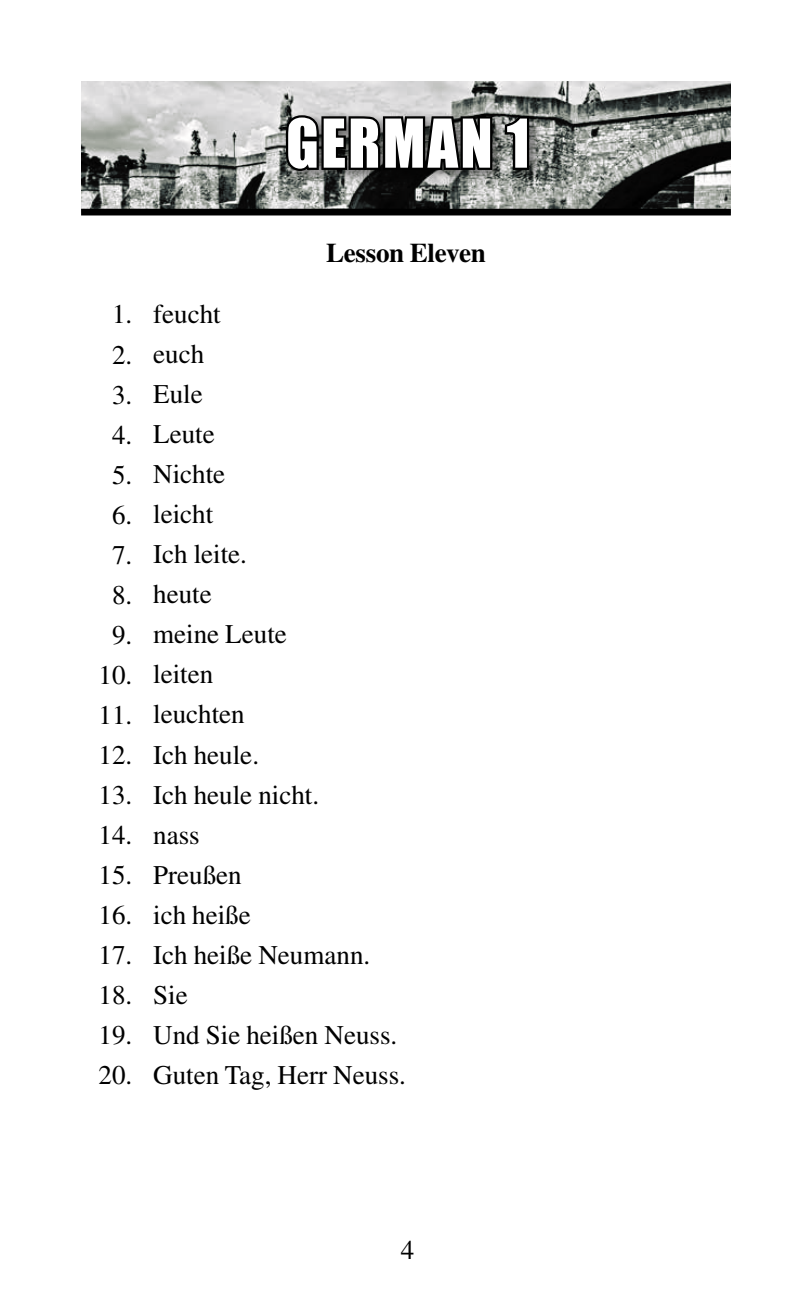
<style>
.page{position:relative;width:812px;height:1297px;background:#fff}
.page>*{position:absolute;margin:0;border:0;box-sizing:border-box;transform-origin:0 0}
.t1{font:62.1px "Impact";letter-spacing:.04em;color:#fff;scale:.96 1}
.t2{font:27px/40.1px "Times";color:#000;text-align:center}
.t3{font:700 27px "Times";letter-spacing:-.01em;color:#000}
</style>
<div class="page">
<img style="left:81px;top:81px;width:649px;height:128px">
<div style="left:280px;top:109px;width:265px;height:77px;background:#000;opacity:.55"></div>
<svg style="left:283px;top:81px;width:211px;height:95px;background:#666766"></svg>
<svg style="left:502px;top:112px;width:29px;height:60px;background:#505250"></svg>
<div style="left:81px;top:209px;width:649px;height:6px;background:#000"></div>
<h1 class="t1" style="left:286px;top:95px;width:255px">GERMAN 1</h1>
<p class="t2" style="left:98px;top:294px;width:35px">1.<br>2.<br>3.<br>4.<br>5.<br>6.<br>7.<br>8.<br>9.<br>10.<br>11.<br>12.<br>13.<br>14.<br>15.<br>16.<br>17.<br>18.<br>19.<br>20.</p>
<p class="t3" style="left:326px;top:236px;width:161px">Lesson Eleven</p>
<p class="t2" style="left:153px;top:294px;width:254px;text-align:left">feucht<br>euch<br>Eule<br>Leute<br>Nichte<br>leicht<br>Ich leite.<br>heute<br>meine Leute<br>leiten<br>leuchten<br>Ich heule.<br>Ich heule nicht.<br>nass<br>Preußen<br>ich heiße<br>Ich heiße Neumann.<br>Sie<br>Und Sie heißen Neuss.<br>Guten Tag, Herr Neuss.</p>
<p class="t2" style="left:400px;top:1229px;width:15px">4</p>
</div>
